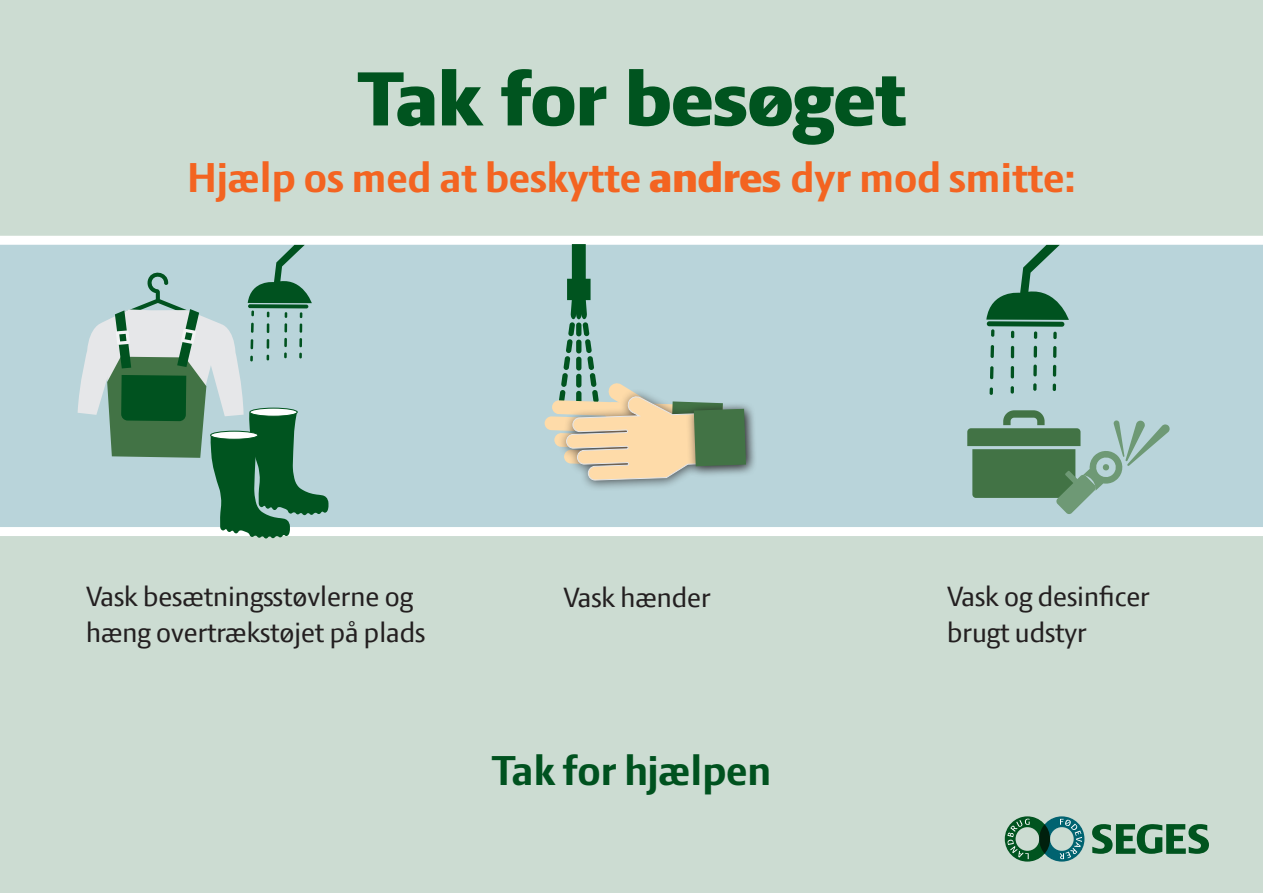
<style>
.page{position:relative;width:1263px;height:893px;background:#ccdcd2}
.page>*{position:absolute;margin:0;border:0;box-sizing:border-box;transform-origin:0 0}
.t1{font:800 82.5px "LF Press Sans";color:#00541f}
.t2{font:700 45px "LF Press Sans";color:#f36421}
.t3{font:700 45px "LF Press Sans";color:#00521f}
.t4{font:30px/36px "LF Press Sans";color:#231f20}
.s1{font-weight:800}
</style>
<div class="page">
<svg style="left:0;top:236px;width:1263px;height:300px;background:#bfd7dd"></svg>
<svg style="left:1005px;top:816px;width:79px;height:46px"></svg>
<svg style="left:1092px;top:824px;width:117px;height:30px"></svg>
<svg style="left:990px;top:345px;width:4px;height:34px"></svg>
<svg style="left:989px;top:387px;width:4px;height:8px"></svg>
<svg style="left:1011px;top:346px;width:3px;height:32px"></svg>
<svg style="left:1010px;top:386px;width:4px;height:8px"></svg>
<svg style="left:1033px;top:346px;width:4px;height:30px"></svg>
<svg style="left:1033px;top:383px;width:3px;height:8px"></svg>
<svg style="left:986px;top:245px;width:83px;height:94px;background:#77a597"></svg>
<svg style="left:1053px;top:346px;width:3px;height:31px"></svg>
<svg style="left:1053px;top:384px;width:3px;height:7px"></svg>
<svg style="left:967px;top:410px;width:203px;height:104px;background:#88ac9c"></svg>
<svg style="left:78px;top:245px;width:250px;height:293px;background:#91b5aa"></svg>
<div style="left:558px;top:388px;width:198px;height:103px;background:#231f20;opacity:.75"></div>
<div style="left:686px;top:401px;width:72px;height:77px;background:#231f20;opacity:.75"></div>
<svg style="left:544px;top:244px;width:202px;height:236px;background:#b3c6bb"></svg>
<p class="t1" style="left:357px;top:51px;width:551px">Tak for besøget</p>
<p class="t2" style="left:187px;top:152px;width:890px">Hjælp os med at beskytte <span class="s1">andres</span> dyr mod smitte:</p>
<p class="t4" style="left:86px;top:578px;width:341px">Vask besætningsstøvlerne og hæng overtrækstøjet på plads</p>
<p class="t4" style="left:563px;top:579px;width:149px">Vask hænder</p>
<p class="t4" style="left:947px;top:578px;width:204px">Vask og desinficer brugt udstyr</p>
<p class="t3" style="left:491px;top:745px;width:282px">Tak for hjælpen</p>
</div>
